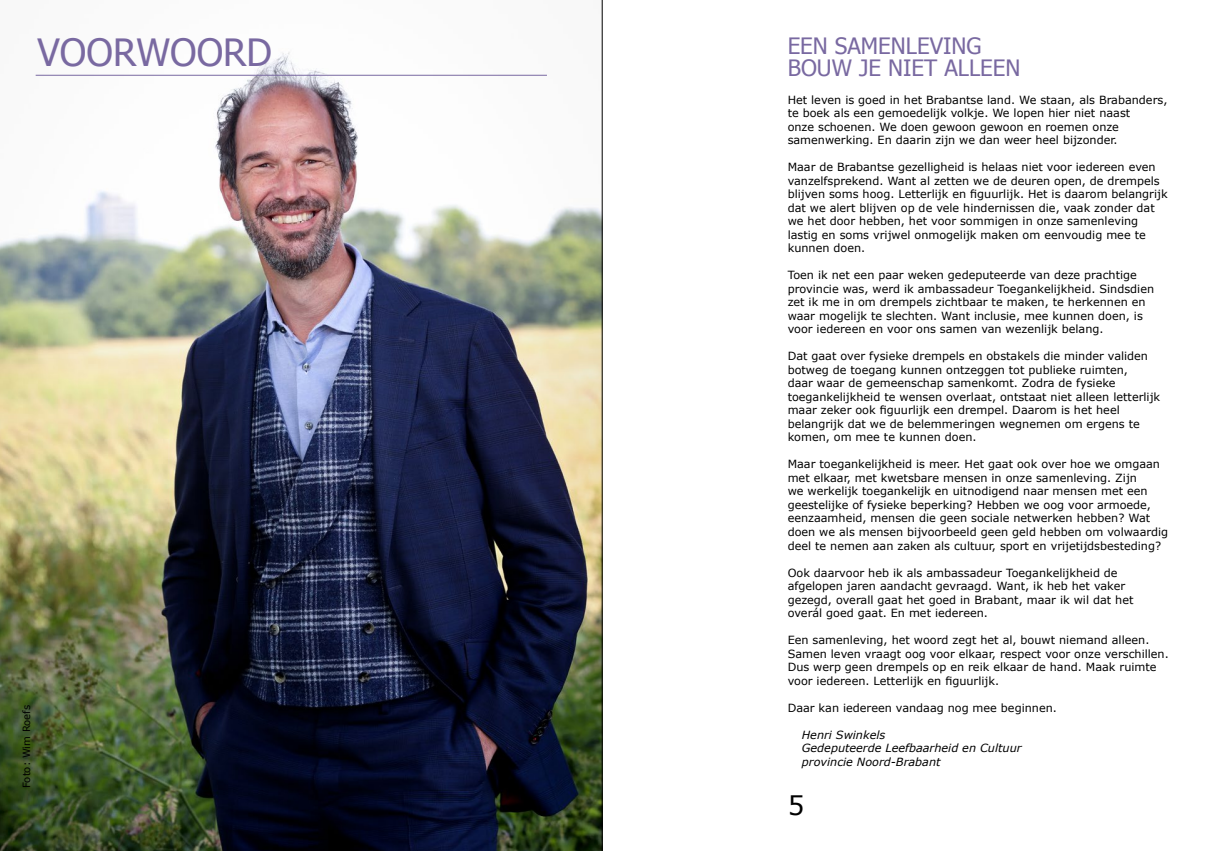
<style>
.page{position:relative;width:1205px;height:851px;background:#fff}
.page>*{position:absolute;margin:0;border:0;box-sizing:border-box;transform-origin:0 0}
.Kop_1_-_Voorwoord{font:37.5px "Tahoma";color:#7969a1}
.t1{font:26.25px "Verdana";color:#000}
.Kop_2_-_Voorwoord{font:22.5px "Tahoma";color:#7969a1}
.t2{font:11.25px/13.5px "Verdana";color:#000}
.t3{font:italic 11.25px "Verdana";color:#000}
.t4{font:10px "Verdana";color:#000}
</style>
<div class="page">
<img style="left:0;top:0;width:602px;height:850px">
<hr style="left:36px;top:75px;width:511px;height:1px;background:#7969a1">
<hr style="left:602px;top:0;width:1px;height:850px;background:#000">
<h1 class="Kop_1_-_Voorwoord" style="left:38px;top:27px;width:236px">VOORWOORD</h1>
<p class="t4" style="left:20px;top:788px;width:84px;rotate:-90deg">Foto: Wim Roefs</p>
<h2 class="Kop_2_-_Voorwoord" style="left:788px;top:30px;width:195px">EEN SAMENLEVING</h2>
<h2 class="Kop_2_-_Voorwoord" style="left:788px;top:53px;width:234px">BOUW JE NIET ALLEEN</h2>
<p class="t2" style="left:788px;top:93px;width:381px">Het leven is goed in het Brabantse land. We staan, als Brabanders, te boek als een gemoedelijk volkje. We lopen hier niet naast<br>onze schoenen. We doen gewoon gewoon en roemen onze samenwerking. En daarin zijn we dan weer heel bijzonder.</p>
<p class="t2" style="left:788px;top:160px;width:381px">Maar de Brabantse gezelligheid is helaas niet voor iedereen even vanzelfsprekend. Want al zetten we de deuren open, de drempels blijven soms hoog. Letterlijk en figuurlijk. Het is daarom belangrijk dat we alert blijven op de vele hindernissen die, vaak zonder dat we het door hebben, het voor sommigen in onze samenleving lastig en soms vrijwel onmogelijk maken om eenvoudig mee te kunnen doen.</p>
<p class="t2" style="left:788px;top:268px;width:368px">Toen ik net een paar weken gedeputeerde van deze prachtige provincie was, werd ik ambassadeur Toegankelijkheid. Sindsdien zet ik me in om drempels zichtbaar te maken, te herkennen en waar mogelijk te slechten. Want inclusie, mee kunnen doen, is voor iedereen en voor ons samen van wezenlijk belang.</p>
<p class="t2" style="left:788px;top:349px;width:374px">Dat gaat over fysieke drempels en obstakels die minder validen botweg de toegang kunnen ontzeggen tot publieke ruimten,<br>daar waar de gemeenschap samenkomt. Zodra de fysieke toegankelijkheid te wensen overlaat, ontstaat niet alleen letterlijk maar zeker ook figuurlijk een drempel. Daarom is het heel belangrijk dat we de belemmeringen wegnemen om ergens te komen, om mee te kunnen doen.</p>
<p class="t2" style="left:788px;top:457px;width:382px">Maar toegankelijkheid is meer. Het gaat ook over hoe we omgaan met elkaar, met kwetsbare mensen in onze samenleving. Zijn<br>we werkelijk toegankelijk en uitnodigend naar mensen met een geestelijke of fysieke beperking? Hebben we oog voor armoede, eenzaamheid, mensen die geen sociale netwerken hebben? Wat doen we als mensen bijvoorbeeld geen geld hebben om volwaardig deel te nemen aan zaken als cultuur, sport en vrijetijdsbesteding?</p>
<p class="t2" style="left:788px;top:565px;width:347px">Ook daarvoor heb ik als ambassadeur Toegankelijkheid de afgelopen jaren aandacht gevraagd. Want, ik heb het vaker gezegd, overall gaat het goed in Brabant, maar ik wil dat het overál goed gaat. En met iedereen.</p>
<p class="t2" style="left:788px;top:633px;width:383px">Een samenleving, het woord zegt het al, bouwt niemand alleen.<br>Samen leven vraagt oog voor elkaar, respect voor onze verschillen.<br>Dus werp geen drempels op en reik elkaar de hand. Maak ruimte voor iedereen. Letterlijk en figuurlijk.</p>
<p class="t2" style="left:788px;top:700px;width:271px">Daar kan iedereen vandaag nog mee beginnen.</p>
<p class="t3" style="left:802px;top:727px;width:85px">Henri Swinkels</p>
<p class="t3" style="left:802px;top:740px;width:221px">Gedeputeerde Leefbaarheid en Cultuur</p>
<p class="t3" style="left:802px;top:754px;width:140px">provincie Noord-Brabant</p>
<h2 class="t1" style="left:788px;top:788px;width:18px">5</h2>
</div>
